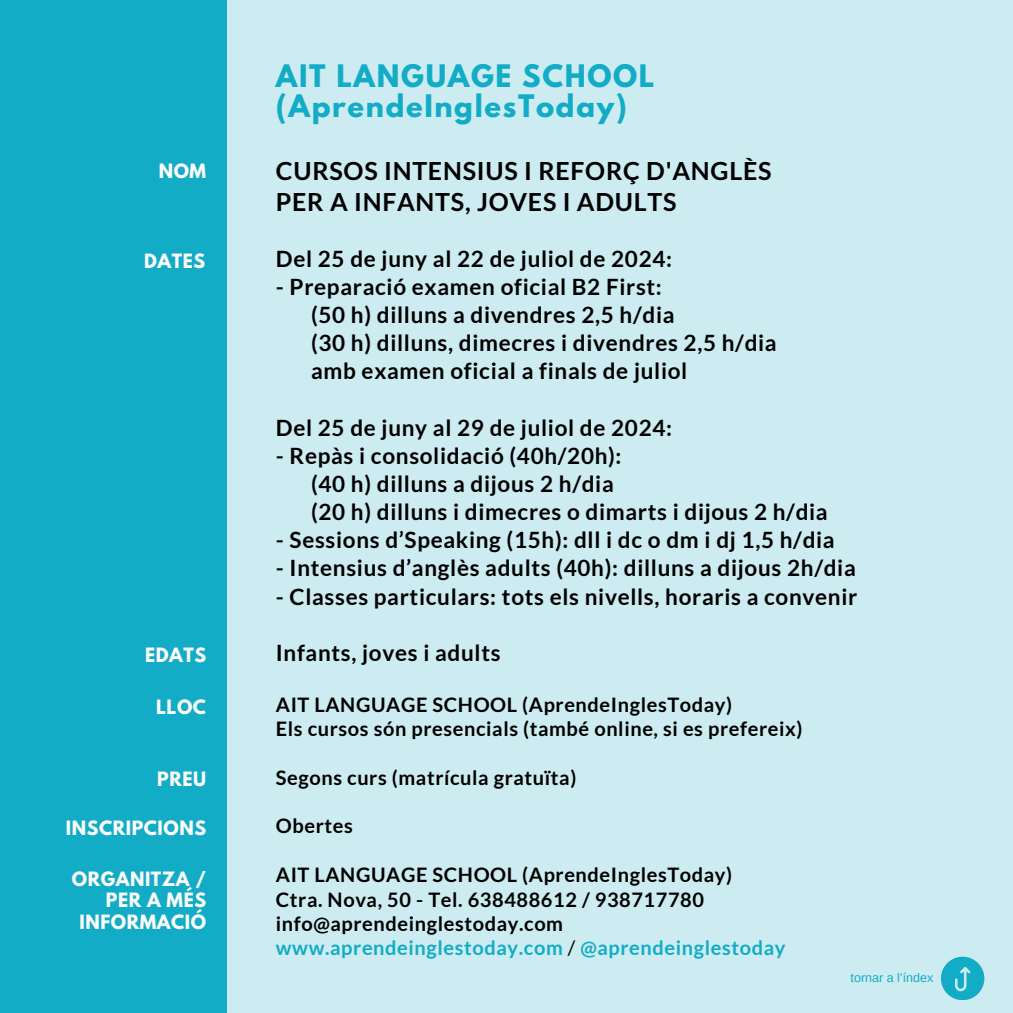
<style>
.page{position:relative;width:1013px;height:1013px;background:#fff}
.page>*{position:absolute;margin:0;border:0;box-sizing:border-box;transform-origin:0 0}
.t1{font:700 27.5px/30px "League Spartan";letter-spacing:.06em;color:#12acc6}
.t2{font:700 25px/31px "Lato";letter-spacing:.03em;color:#000}
.t3{font:700 22.5px/28.1px "Lato";letter-spacing:.03em;color:#000}
.t4{font:700 20px/24.4px "Lato";letter-spacing:.03em;color:#000}
.t5{font:700 17.5px/21.5px "League Spartan";letter-spacing:.03em;color:#fafafa;text-align:right}
.t6{font:12.5px "Arimo";color:#12acc6}
.s1{color:#12acc6}
.s2{font-weight:400}
</style>
<div class="page">
<div style="left:0;top:0;width:1012px;height:1012px;background:#cdecf1"></div>
<svg style="left:941px;top:956px;width:43px;height:43px"></svg>
<div style="left:0;top:0;width:227px;height:1012px;background:#12acc6"></div>
<p class="t5" style="left:159px;top:162px;width:49px">NOM</p>
<p class="t5" style="left:144px;top:253px;width:63px">DATES</p>
<p class="t5" style="left:145px;top:646px;width:63px">EDATS</p>
<p class="t5" style="left:156px;top:698px;width:51px">LLOC</p>
<p class="t5" style="left:157px;top:770px;width:50px">PREU</p>
<p class="t5" style="left:66px;top:819px;width:142px">INSCRIPCIONS</p>
<p class="t5" style="left:72px;top:870px;width:136px">ORGANITZA /<br>PER A MÉS<br>INFORMACIÓ</p>
<p class="t1" style="left:276px;top:65px;width:380px">AIT LANGUAGE SCHOOL (AprendeInglesToday)</p>
<p class="t2" style="left:276px;top:154px;width:497px">CURSOS INTENSIUS I REFORÇ D'ANGLÈS<br>PER A INFANTS, JOVES I ADULTS</p>
<p class="t3" style="left:276px;top:244px;width:398px">Del 25 de juny al 22 de juliol de 2024:</p>
<p class="t3" style="left:311px;top:272px;width:467px;text-indent:-35px">- Preparació examen oficial B2 First:<br>(50 h) dilluns a divendres 2,5 h/dia<br>(30 h) dilluns, dimecres i divendres 2,5 h/dia amb examen oficial a finals de juliol</p>
<p class="t3" style="left:276px;top:413px;width:398px">Del 25 de juny al 29 de juliol de 2024:</p>
<p class="t3" style="left:311px;top:441px;width:518px;text-indent:-35px">- Repàs i consolidació (40h/20h):<br>(40 h) dilluns a dijous 2 h/dia<br>(20 h) dilluns i dimecres o dimarts i dijous 2 h/dia</p>
<p class="t3" style="left:276px;top:525px;width:560px">- Sessions d’Speaking (15h): dll i dc o dm i dj 1,5 h/dia</p>
<p class="t3" style="left:276px;top:553px;width:581px">- Intensius d’anglès adults (40h): dilluns a dijous 2h/dia</p>
<p class="t3" style="left:276px;top:582px;width:583px">- Classes particulars: tots els nivells, horaris a convenir</p>
<p class="t3" style="left:276px;top:638px;width:226px">Infants, joves i adults</p>
<p class="t4" style="left:276px;top:691px;width:528px">AIT LANGUAGE SCHOOL (AprendeInglesToday)<br>Els cursos són presencials (també online, si es prefereix)</p>
<p class="t4" style="left:276px;top:764px;width:302px">Segons curs (matrícula gratuïta)</p>
<p class="t4" style="left:276px;top:813px;width:79px">Obertes</p>
<p class="t4" style="left:276px;top:862px;width:511px">AIT LANGUAGE SCHOOL (AprendeInglesToday)<br>Ctra. Nova, 50 - Tel. 638488612 / 938717780 info@aprendeinglestoday.com <span class="s1">www.aprendeinglestoday.com</span> <span class="s2">/</span> <span class="s1">@aprendeinglestoday</span></p>
<p class="t6" style="left:850px;top:970px;width:84px">tornar a l’índex</p>
</div>
